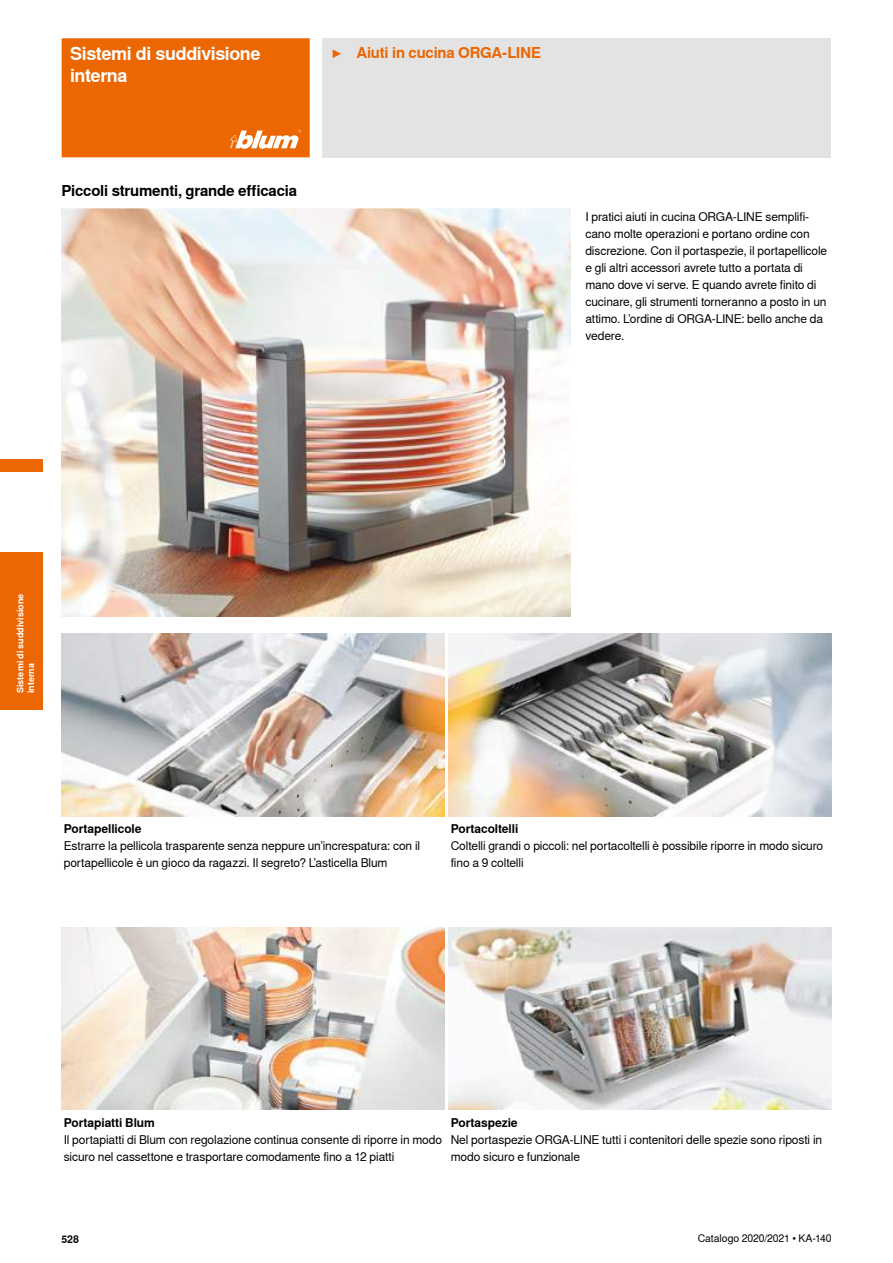
<style>
.page{position:relative;width:893px;height:1263px;background:#fff}
.page>*{position:absolute;margin:0;border:0;box-sizing:border-box;transform-origin:0 0}
.t1{font:700 18px/21.6px "Nimbus Sans Global";letter-spacing:-.025em;color:#fff}
.t2{font:700 15px "Nimbus Sans Global";letter-spacing:-.015em;color:#000}
.t3{font:700 15px "Nimbus Sans Global";letter-spacing:-.015em;color:#ec6602}
.t4{font:12px/17px "Nimbus Sans Global";letter-spacing:-.01em;color:#000}
.t5{font:700 12px "Nimbus Sans Global";letter-spacing:-.01em;color:#000}
.t6{font:10.5px "Nimbus Sans Global";letter-spacing:-.01em;color:#000}
.t7{font:700 10.5px "Nimbus Sans Global";color:#000}
.t8{font:700 9px/10.8px "Nimbus Sans Global";color:#fff}
</style>
<div class="page">
<div style="left:322px;top:38px;width:509px;height:119px;background:#e3e3e3"></div>
<img style="left:62px;top:208px;width:508px;height:409px">
<img style="left:62px;top:634px;width:382px;height:182px">
<img style="left:449px;top:634px;width:382px;height:182px">
<img style="left:62px;top:927px;width:382px;height:183px">
<img style="left:449px;top:927px;width:382px;height:183px">
<div style="left:62px;top:38px;width:248px;height:119px;background:#ec6602"></div>
<div style="left:0;top:459px;width:43px;height:13px;background:#ec6602"></div>
<div style="left:0;top:553px;width:43px;height:157px;background:#ec6602"></div>
<h1 class="t1" style="left:70px;top:43px;width:192px">Sistemi di suddivisione interna</h1>
<p class="t3" style="left:331px;top:44px;width:212px">▶ Aiuti in cucina ORGA-LINE</p>
<p class="t2" style="left:62px;top:182px;width:237px">Piccoli strumenti, grande efficacia</p>
<p class="t4" style="left:585px;top:208px;width:243px">I pratici aiuti in cucina ORGA-LINE semplifi&shy;cano molte operazioni e portano ordine con discrezione. Con il portaspezie, il portapellicole e gli altri accessori avrete tutto a portata di mano dove vi serve. E quando avrete finito di cucinare, gli strumenti torneranno a posto in un attimo. L’ordine di ORGA-LINE: bello anche da vedere.</p>
<p class="t8" style="left:15px;top:693px;width:101px;rotate:-90deg">Sistemi di suddivisione interna</p>
<p class="t5" style="left:64px;top:822px;width:79px">Portapellicole</p>
<p class="t4" style="left:64px;top:838px;width:358px">Estrarre la pellicola trasparente senza neppure un’increspatura: con il portapellicole è un gioco da ragazzi. Il segreto? L’asticella Blum</p>
<p class="t5" style="left:451px;top:822px;width:69px">Portacoltelli</p>
<p class="t4" style="left:451px;top:838px;width:374px">Coltelli grandi o piccoli: nel portacoltelli è possibile riporre in modo sicuro fino a 9 coltelli</p>
<p class="t5" style="left:64px;top:1115px;width:93px">Portapiatti Blum</p>
<p class="t4" style="left:64px;top:1131px;width:380px">Il portapiatti di Blum con regolazione continua consente di riporre in modo sicuro nel cassettone e trasportare comodamente fino a 12 piatti</p>
<p class="t5" style="left:451px;top:1115px;width:69px">Portaspezie</p>
<p class="t4" style="left:451px;top:1131px;width:373px">Nel portaspezie ORGA-LINE tutti i contenitori delle spezie sono riposti in modo sicuro e funzionale</p>
<p class="t7" style="left:61px;top:1233px;width:19px">528</p>
<p class="t6" style="left:698px;top:1232px;width:136px">Catalogo 2020/2021 • KA-140</p>
</div>
